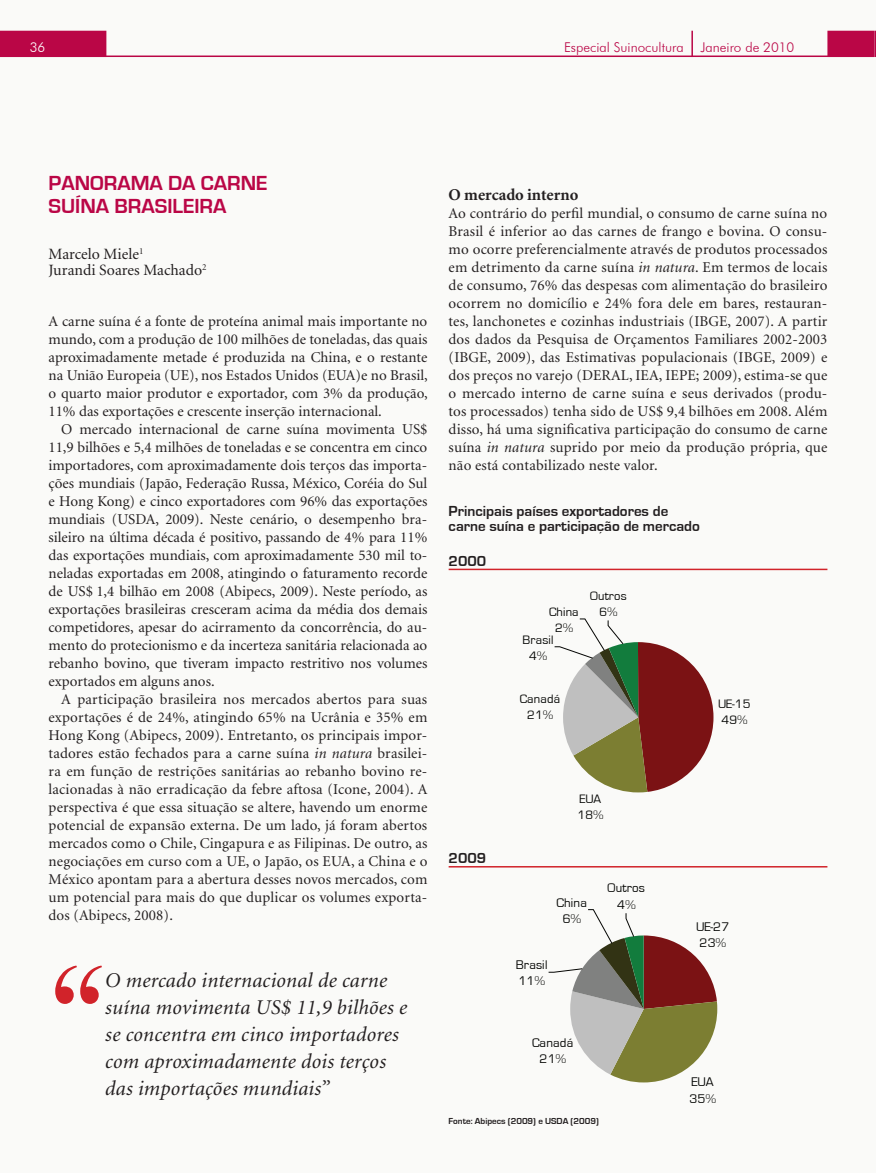
<style>
.page{position:relative;width:876px;height:1173px;background:#fff}
.page>*{position:absolute;margin:0;border:0;box-sizing:border-box;transform-origin:0 0}
.t1{font:150px "Bask Old Face";color:#d1232a}
.t2{font:italic 21px/27px "Minion";letter-spacing:.01em;color:#231f20}
.t3{font:700 21px/22.5px "Eurostile";color:#ba0646}
.t4{font:700 16.5px "Minion";color:#231f20}
.t5{font:15.75px/16.5px "Minion";color:#231f20}
.t6{font:15px/18px "Minion";letter-spacing:.005em;color:#231f20;text-align:justify}
.t7{font:700 15px/15px "Eurostile";color:#231f20}
.t8{font:300 13.5px "Futura BT";color:#ba0646}
.t9{font:300 13.5px "Futura BT";color:#fff}
.t10{font:12.9px/16.4px "Eurostile";letter-spacing:.015em;color:#040503}
.t11{font:12.6px/15.9px "Eurostile";letter-spacing:.015em;color:#040503}
.t12{font:700 9px "Eurostile";color:#231f20}
.s1{font-style:italic}
</style>
<div class="page">
<div style="left:0;top:0;width:873px;height:1173px;background:#fafaf8"></div>
<div style="left:0;top:31px;width:106px;height:25px;background:#ba0646"></div>
<hr style="left:0;top:56px;width:873px;height:1px;background:#ba0646">
<svg style="left:691px;top:31px;width:1px;height:25px"></svg>
<div style="left:827px;top:31px;width:46px;height:25px;background:#ba0646"></div>
<hr style="left:873px;top:0;width:2px;height:1173px;background:#fafaf8">
<svg style="left:873px;top:31px;width:2px;height:26px"></svg>
<svg style="left:554px;top:618px;width:159px;height:174px"></svg>
<svg style="left:548px;top:909px;width:169px;height:173px"></svg>
<hr style="left:448px;top:866px;width:379px;height:1px;background:#d1232a">
<hr style="left:448px;top:569px;width:379px;height:1px;background:#d1232a">
<p class="t9" style="left:30px;top:39px;width:17px">36</p>
<p class="t8" style="left:563px;top:39px;width:232px">Especial Suinocultura Janeiro de 2010</p>
<h2 class="t3" style="left:49px;top:172px;width:220px">Panorama da carne suína brasileira</h2>
<p class="t5" style="left:49px;top:246px;width:159px">Marcelo Miele<sup>1<br></sup>Jurandi Soares Machado<sup>2</sup></p>
<p class="t6" style="left:49px;top:313px;width:380px">A carne suína é a fonte de proteína animal mais importante no mundo, com a produção de 100 milhões de toneladas, das quais aproximadamente metade é produzida na China, e o restante na União Europeia (UE), nos Estados Unidos (EUA)e no Brasil, o quarto maior produtor e exportador, com 3% da produção, 11% das exportações e crescente inserção internacional.</p>
<p class="t6" style="left:49px;top:421px;width:380px;text-indent:13px">O mercado internacional de carne suína movimenta US$ 11,9 bilhões e 5,4 milhões de toneladas e se concentra em cinco importadores, com aproximadamente dois terços das importa&shy;ções mundiais (Japão, Federação Russa, México, Coréia do Sul e Hong Kong) e cinco exportadores com 96% das exportações mundiais (USDA, 2009). Neste cenário, o desempenho bra&shy;sileiro na última década é positivo, passando de 4% para 11% das exportações mundiais, com aproximadamente 530 mil to&shy;neladas exportadas em 2008, atingindo o faturamento recorde de US$ 1,4 bilhão em 2008 (Abipecs, 2009). Neste período, as exportações brasileiras cresceram acima da média dos demais competidores, apesar do acirramento da concorrência, do au&shy;mento do protecionismo e da incerteza sanitária relacionada ao rebanho bovino, que tiveram impacto restritivo nos volumes exportados em alguns anos.</p>
<p class="t6" style="left:49px;top:691px;width:380px;text-indent:13px">A participação brasileira nos mercados abertos para suas exportações é de 24%, atingindo 65% na Ucrânia e 35% em Hong Kong (Abipecs, 2009). Entretanto, os principais impor&shy;tadores estão fechados para a carne suína <span class="s1">in natura</span> brasilei&shy;ra em função de restrições sanitárias ao rebanho bovino re&shy;lacionadas à não erradicação da febre aftosa (Icone, 2004). A perspectiva é que essa situação se altere, havendo um enorme potencial de expansão externa. De um lado, já foram abertos mercados como o Chile, Cingapura e as Filipinas. De outro, as negociações em curso com a UE, o Japão, os EUA, a China e o México apontam para a abertura desses novos mercados, com um potencial para mais do que duplicar os volumes exporta&shy;dos (Abipecs, 2008).</p>
<h1 class="t1" style="left:49px;top:936px;width:62px">“</h1>
<h2 class="t2" style="left:105px;top:967px;width:303px">O mercado internacional de carne suína movimenta US$ 11,9 bilhões e se concentra em cinco importadores com aproximadamente dois terços</h2>
<h2 class="t2" style="left:105px;top:1075px;width:226px">das importações mundiais”</h2>
<p class="t4" style="left:448px;top:186px;width:131px">O mercado interno</p>
<p class="t6" style="left:448px;top:205px;width:380px">Ao contrário do perfil mundial, o consumo de carne suína no Brasil é inferior ao das carnes de frango e bovina. O consu&shy;mo ocorre preferencialmente através de produtos processados em detrimento da carne suína <span class="s1">in natura</span>. Em termos de locais de consumo, 76% das despesas com alimentação do brasileiro ocorrem no domicílio e 24% fora dele em bares, restauran&shy;tes, lanchonetes e cozinhas industriais (IBGE, 2007). A partir dos dados da Pesquisa de Orçamentos Familiares 2002-2003 (IBGE, 2009), das Estimativas populacionais (IBGE, 2009) e dos preços no varejo (DERAL, IEA, IEPE; 2009), estima-se que o mercado interno de carne suína e seus derivados (produ&shy;tos processados) tenha sido de US$ 9,4 bilhões em 2008. Além disso, há uma significativa participação do consumo de carne suína <span class="s1">in natura</span> suprido por meio da produção própria, que não está contabilizado neste valor.</p>
<p class="t7" style="left:448px;top:503px;width:253px">Principais países exportadores de carne suína e participação de mercado</p>
<p class="t7" style="left:448px;top:554px;width:39px">2000</p>
<p class="t7" style="left:448px;top:851px;width:39px">2009</p>
<p class="t11" style="left:590px;top:588px;width:38px">Outros</p>
<p class="t11" style="left:549px;top:604px;width:31px">China</p>
<p class="t11" style="left:599px;top:604px;width:19px">6%</p>
<p class="t11" style="left:555px;top:620px;width:19px">2%</p>
<p class="t11" style="left:522px;top:632px;width:32px;text-align:center">Brasil<br>4%</p>
<p class="t11" style="left:519px;top:691px;width:42px;text-align:center">Canadá<br>21%</p>
<p class="t11" style="left:577px;top:791px;width:27px">EUA<br>18%</p>
<p class="t10" style="left:607px;top:880px;width:39px">Outros</p>
<p class="t10" style="left:556px;top:894px;width:32px">China</p>
<p class="t10" style="left:617px;top:896px;width:20px">4%</p>
<p class="t10" style="left:562px;top:911px;width:20px">6%</p>
<p class="t10" style="left:515px;top:957px;width:33px">Brasil<br>11%</p>
<p class="t10" style="left:532px;top:1034px;width:43px;text-align:center">Canadá<br>21%</p>
<p class="t12" style="left:448px;top:1116px;width:104px">Fonte: Abipecs (2009) e USDA</p>
<p class="t12" style="left:570px;top:1116px;width:30px">(2009)</p>
<p class="t11" style="left:717px;top:696px;width:34px">UE-15<br>49%</p>
<p class="t10" style="left:695px;top:919px;width:35px">UE-27<br>23%</p>
<p class="t10" style="left:689px;top:1074px;width:28px">EUA<br>35%</p>
</div>
